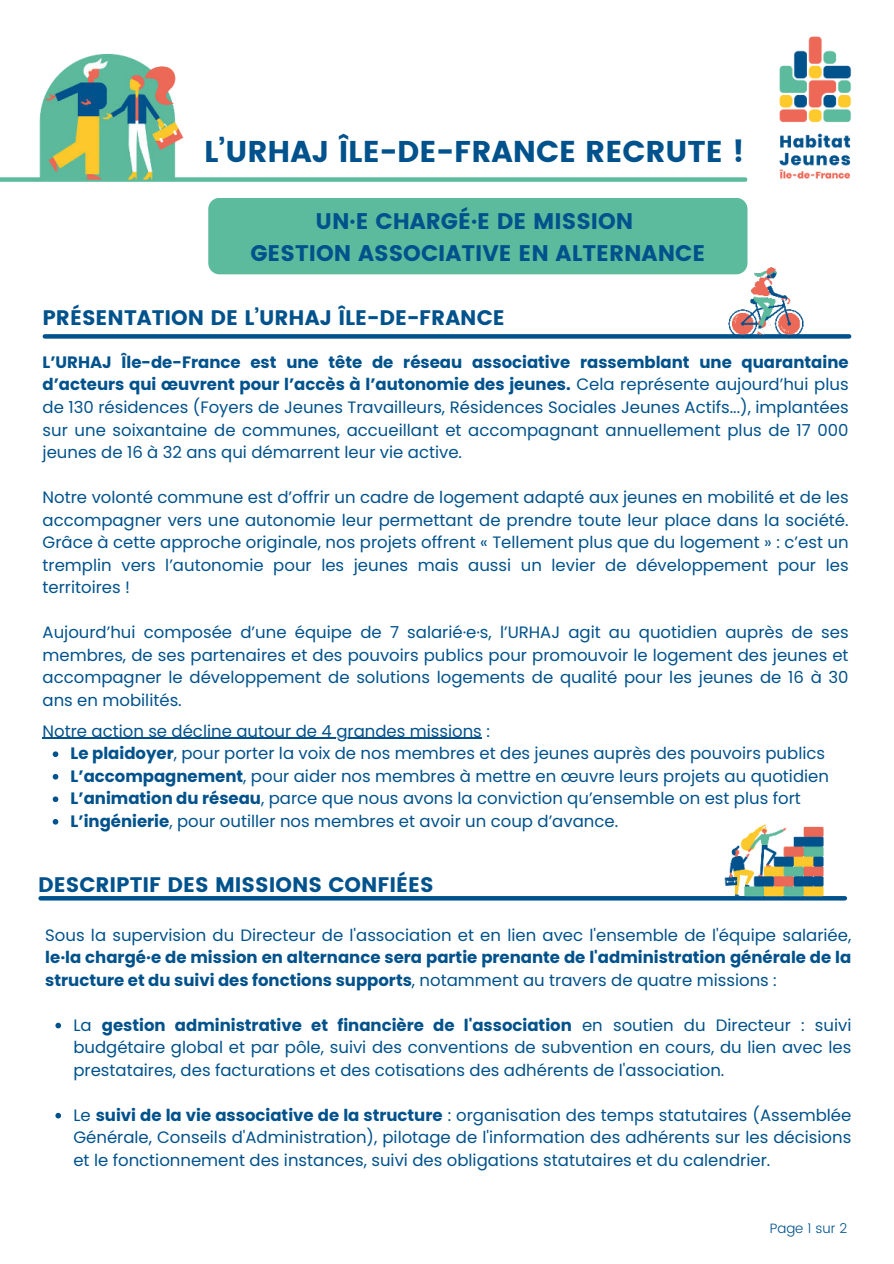
<style>
.page{position:relative;width:894px;height:1264px;background:#fff}
.page>*{position:absolute;margin:0;border:0;box-sizing:border-box;transform-origin:0 0}
.t1{font:30px "Poppins";color:#00528c}
.t2{font:22.5px/31.5px "Poppins";color:#00528c;text-align:center}
.t3{font:21px "Poppins";color:#00528c}
.t4{font:16.5px/22.5px "Poppins";color:#00528c;text-align:justify}
.t5{font:700 16.5px/22.5px "Poppins";color:#00528c}
.t6{font:300 13.5px "Poppins";color:#00528c}
.s1{font-weight:700}
.s2{font-weight:400}
</style>
<div class="page">
<img style="left:779px;top:36px;width:72px;height:143px">
<div style="left:0;top:177px;width:745px;height:5px;background:#5cba9d"></div>
<img style="left:38px;top:53px;width:147px;height:126px">
<div style="left:208px;top:198px;width:539px;height:76px;background:#5cba9d;border-radius:11px"></div>
<svg style="left:45px;top:334px;width:803px;height:4px;background:#095890"></svg>
<svg style="left:41px;top:896px;width:803px;height:4px;background:#03538d"></svg>
<img style="left:723px;top:824px;width:101px;height:74px">
<img style="left:715px;top:255px;width:99px;height:84px">
<hr style="left:43px;top:738px;width:439px;height:1px;background:#00528c">
<svg style="left:53px;top:751px;width:5px;height:6px"></svg>
<svg style="left:53px;top:774px;width:5px;height:5px"></svg>
<svg style="left:53px;top:796px;width:5px;height:6px"></svg>
<svg style="left:53px;top:819px;width:5px;height:5px"></svg>
<svg style="left:55px;top:1022px;width:6px;height:6px"></svg>
<svg style="left:55px;top:1112px;width:6px;height:6px"></svg>
<h1 class="t1" style="left:204px;top:134px;width:541px">L’URHAJ ÎLE-DE-FRANCE RECRUTE !</h1>
<h2 class="t2" style="left:250px;top:205px;width:456px">UN·E CHARGÉ·E DE MISSION<br>GESTION ASSOCIATIVE EN ALTERNANCE</h2>
<p class="t3" style="left:43px;top:306px;width:463px">PRÉSENTATION DE L’URHAJ ÎLE-DE-FRANCE</p>
<p class="t4" style="left:43px;top:351px;width:807px"><span class="s1">L’URHAJ Île-de-France est une tête de réseau associative rassemblant une quarantaine d’acteurs qui œuvrent pour l’accès à l’autonomie des jeunes.</span> Cela représente aujourd’hui plus de 130 résidences (Foyers de Jeunes Travailleurs, Résidences Sociales Jeunes Actifs...), implantées sur une soixantaine de communes, accueillant et accompagnant annuellement plus de 17 000 jeunes de 16 à 32 ans qui démarrent leur vie active.</p>
<p class="t4" style="left:43px;top:486px;width:807px">Notre volonté commune est d’offrir un cadre de logement adapté aux jeunes en mobilité et de les accompagner vers une autonomie leur permettant de prendre toute leur place dans la société.<br>Grâce à cette approche originale, nos projets offrent « Tellement plus que du logement » : c’est un tremplin vers l’autonomie pour les jeunes mais aussi un levier de développement pour les territoires !</p>
<p class="t4" style="left:43px;top:621px;width:807px">Aujourd’hui composée d’une équipe de 7 salarié·e·s, l’URHAJ agit au quotidien auprès de ses membres, de ses partenaires et des pouvoirs publics pour promouvoir le logement des jeunes et accompagner le développement de solutions logements de qualité pour les jeunes de 16 à 30 ans en mobilités.</p>
<p class="t4" style="left:71px;top:719px;width:759px;text-align:left;text-indent:-28px">Notre action se décline autour de 4 grandes missions :<br><span class="s1">Le plaidoyer</span>, pour porter la voix de nos membres et des jeunes auprès des pouvoirs publics <span class="s1">L’accompagnement</span>, pour aider nos membres à mettre en œuvre leurs projets au quotidien <span class="s1">L’animation du réseau</span>, parce que nous avons la conviction qu’ensemble on est plus fort <span class="s1">L’ingénierie</span>, pour outiller nos membres et avoir un coup d’avance.</p>
<p class="t3" style="left:38px;top:872px;width:397px">DESCRIPTIF DES MISSIONS CONFIÉES</p>
<p class="t4" style="left:45px;top:923px;width:807px">Sous la supervision du Directeur de l'association et en lien avec l'ensemble de l'équipe salariée,</p>
<p class="t5" style="left:45px;top:946px;width:807px">le·la chargé·e de mission en alternance sera partie prenante de l'administration générale de la structure et du suivi des fonctions supports<span class="s2">, notamment au travers de quatre missions :</span></p>
<p class="t4" style="left:73px;top:1013px;width:779px">La <span class="s1">gestion administrative et financière de l'association</span> en soutien du Directeur : suivi budgétaire global et par pôle, suivi des conventions de subvention en cours, du lien avec les prestataires, des facturations et des cotisations des adhérents de l'association.</p>
<p class="t4" style="left:73px;top:1103px;width:779px">Le <span class="s1">suivi de la vie associative de la structure</span> : organisation des temps statutaires (Assemblée Générale, Conseils d'Administration), pilotage de l'information des adhérents sur les décisions et le fonctionnement des instances, suivi des obligations statutaires et du calendrier.</p>
<p class="t6" style="left:769px;top:1218px;width:79px">Page 1 sur 2</p>
</div>
